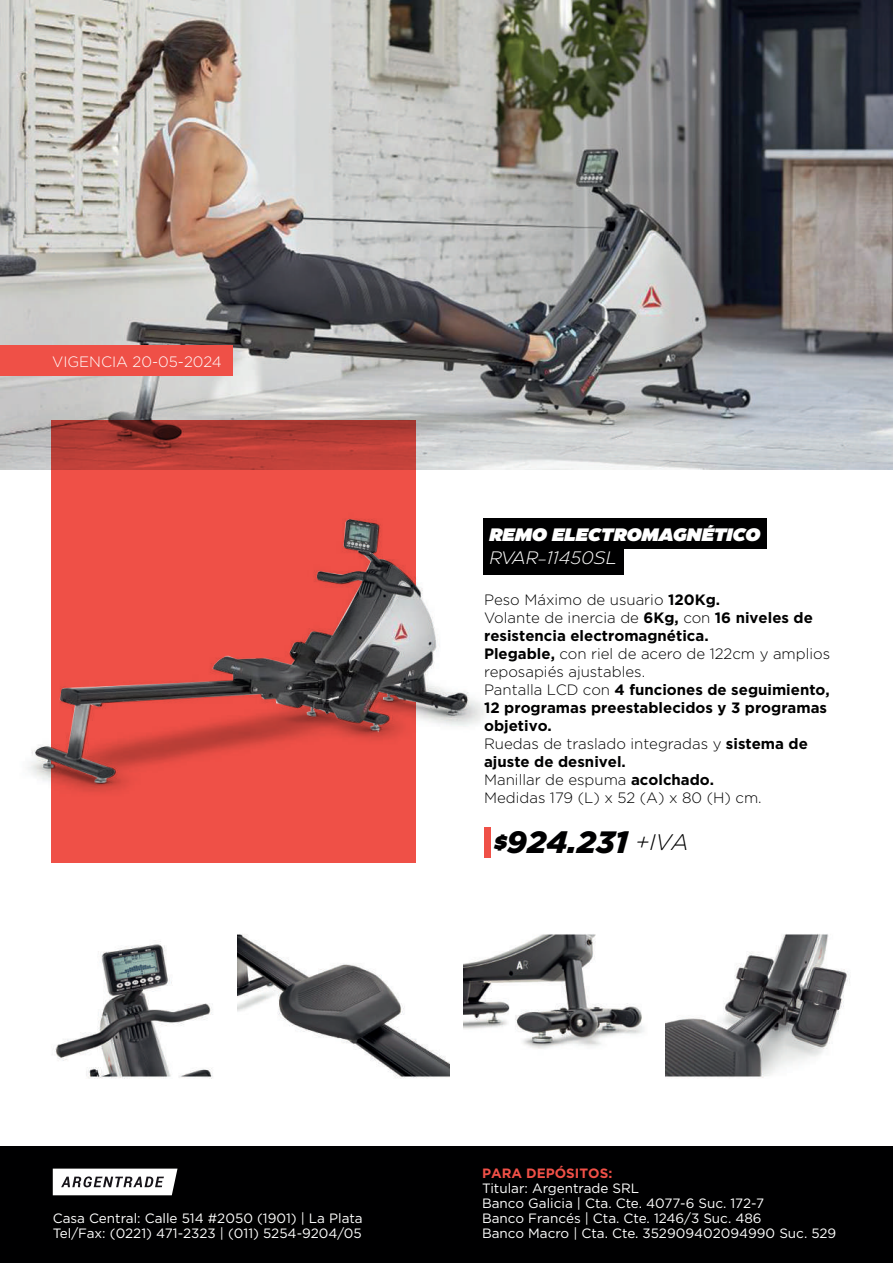
<style>
.page{position:relative;width:893px;height:1263px;background:#fff}
.page>*{position:absolute;margin:0;border:0;box-sizing:border-box;transform-origin:0 0}
.t1{font:italic 900 30.9px "Gotham Pro";color:#000001}
.t2{font:italic 800 18px "Eastman Roman Trial";color:#fff}
.t3{font:italic 300 18px "Eastman Roman Trial";letter-spacing:-.02em;color:#fff}
.t4{font:300 15px/18px "Gotham";color:#000001}
.t5{font:300 15px "Gotham";color:#fff}
.t6{font:13.5px/15px "Gotham";color:#fff}
.t7{font:700 13.5px "Gotham";color:#ef5047}
.s1{font-family:"Gotham"}
.s2{font-weight:700}
.s3{font-family:"Eastman Roman Trial";font-weight:800;font-size:18.45px}
.s4{font-family:"Gotham";font-weight:300;font-size:22.5px}
</style>
<div class="page">
<img style="left:0;top:0;width:893px;height:469px">
<svg style="left:51px;top:421px;width:365px;height:442px;background:#d6473f"></svg>
<div style="left:0;top:1146px;width:893px;height:117px;background:#000001"></div>
<svg style="left:53px;top:1168px;width:124px;height:27px;background:#d3d3d4"></svg>
<div style="left:484px;top:827px;width:6px;height:30px;background:#ef5047"></div>
<div style="left:483px;top:544px;width:140px;height:30px;background:#000001"></div>
<div style="left:483px;top:518px;width:284px;height:30px;background:#000001"></div>
<img style="left:28px;top:507px;width:477px;height:317px">
<img style="left:36px;top:520px;width:430px;height:263px">
<img style="left:55px;top:943px;width:158px;height:136px">
<img style="left:463px;top:934px;width:181px;height:115px">
<img style="left:237px;top:934px;width:212px;height:145px">
<img style="left:665px;top:934px;width:185px;height:144px">
<div style="left:0;top:346px;width:233px;height:30px;background:#ef5047"></div>
<p class="t5" style="left:52px;top:352px;width:171px">VIGENCIA 20-05-2024</p>
<p class="t2" style="left:489px;top:520px;width:273px">REMO ELECTROMAGNÉTICO</p>
<p class="t3" style="left:489px;top:544px;width:129px">RVAR-<span class="s1">11450</span>SL</p>
<p class="t4" style="left:484px;top:590px;width:348px">Peso Máximo de usuario <span class="s2">120Kg.<br></span>Volante de inercia de <span class="s2">6Kg,</span> con <span class="s2">16 niveles de resistencia electromagnética.<br>Plegable,</span> con riel de acero de 122cm y amplios reposapiés ajustables.<br>Pantalla LCD con <span class="s2">4 funciones de seguimiento, 12 programas preestablecidos y 3 programas objetivo.<br></span>Ruedas de traslado integradas y <span class="s2">sistema de ajuste de desnivel.<br></span>Manillar de espuma <span class="s2">acolchado.<br></span>Medidas 179 (L) x 52 (A) x 80 (H) cm.</p>
<h1 class="t1" style="left:494px;top:824px;width:196px"><span class="s3">$</span>924.231 <span class="s4">+IVA</span></h1>
<p class="t6" style="left:53px;top:1210px;width:311px">Casa Central: Calle 514 #2050 (1901) | La Plata<br>Tel/Fax: (0221) 471-2323 | (011) 5254-9204/05</p>
<p class="t7" style="left:482px;top:1164px;width:132px">PARA DEPÓSITOS:</p>
<p class="t6" style="left:482px;top:1180px;width:356px">Titular: Argentrade SRL<br>Banco Galicia | Cta. Cte. 4077-6 Suc. 172-7<br>Banco Francés | Cta. Cte. 1246/3 Suc. 486<br>Banco Macro | Cta. Cte. 352909402094990 Suc. 529</p>
</div>
